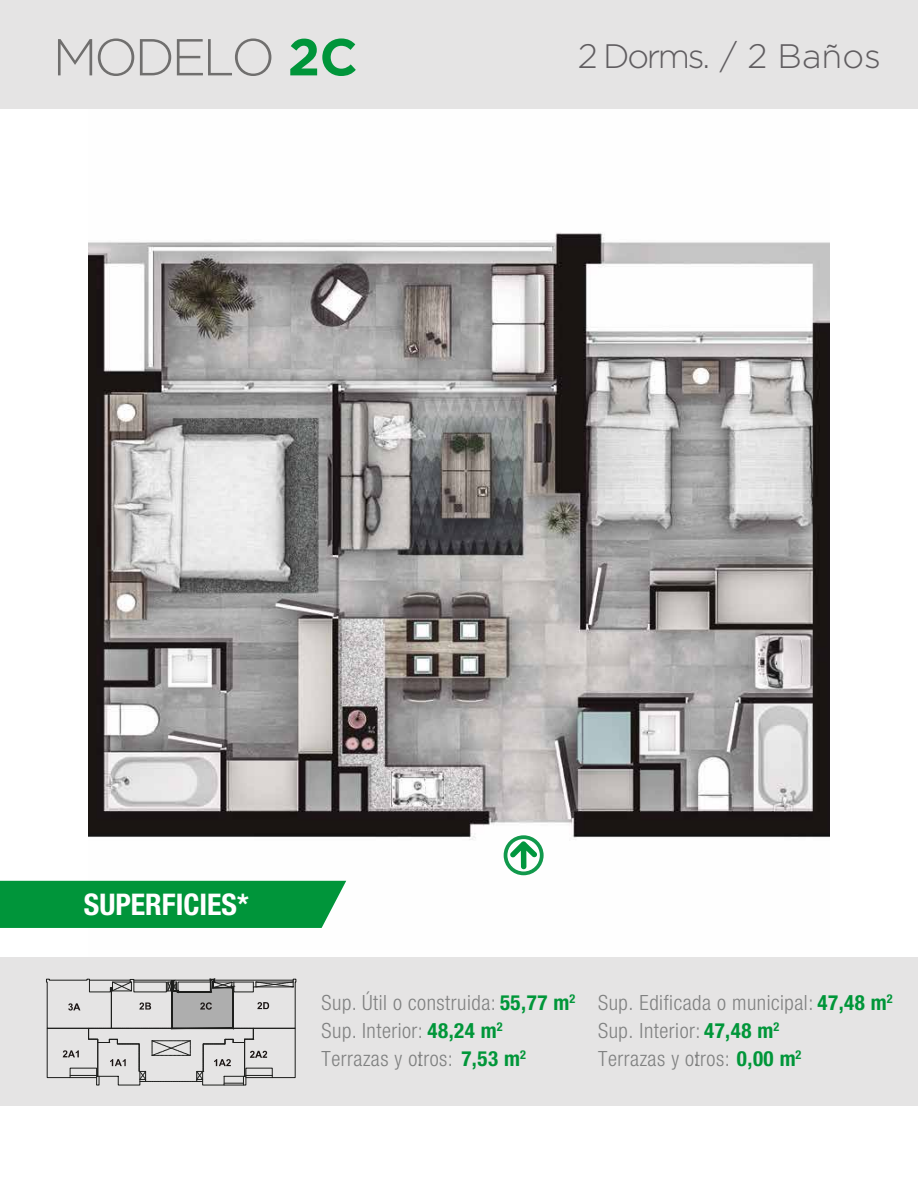
<style>
.page{position:relative;width:918px;height:1188px;background:#fff}
.page>*{position:absolute;margin:0;border:0;box-sizing:border-box;transform-origin:0 0}
.t1{font:300 51.9px "Gotham Pro";color:#706f6e}
.t2{font:300 33.9px "Gotham Pro";color:#605d60}
.t3{font:700 condensed 29.85px "Helvetica Neue";color:#fff}
.t4{font:300 condensed 21px "Helvetica Neue";letter-spacing:.025em;color:#808181}
.t5{font:300 condensed 21px "Helvetica Neue";color:#626260}
.s1{font-weight:700;color:#00953a}
.s2{font-weight:700;color:#009639}
</style>
<div class="page">
<img style="left:89px;top:108px;width:740px;height:773px">
<svg style="left:510px;top:841px;width:27px;height:28px"></svg>
<div style="left:504px;top:835px;width:40px;height:40px;border:4px solid #11994c;border-radius:50%"></div>
<div style="left:0;top:957px;width:918px;height:149px;background:#e5e4e4"></div>
<div style="left:0;top:0;width:918px;height:108px;background:#e5e4e4"></div>
<div style="left:0;top:881px;width:346px;height:47px;background:#00953a"></div>
<svg style="left:46px;top:978px;width:251px;height:108px"></svg>
<h1 class="t1" style="left:53px;top:29px;width:307px">MODELO <span class="s1">2C</span></h1>
<h2 class="t2" style="left:578px;top:38px;width:305px">2 Dorms. / 2 Baños</h2>
<h3 class="t3" style="left:84px;top:886px;width:166px">SUPERFICIES*</h3>
<p class="t4" style="left:322px;top:991px;width:255px">Sup. Útil o construida: <span class="s2">55,77 m</span><sup>2</sup></p>
<p class="t4" style="left:322px;top:1019px;width:183px">Sup. Interior: <span class="s2">48,24 m</span><sup>2</sup></p>
<p class="t5" style="left:417px;top:1047px;width:7px">:</p>
<p class="t4" style="left:322px;top:1047px;width:206px">Terrazas y otros: <span class="s2">7,53 m</span><sup>2</sup></p>
<p class="t4" style="left:598px;top:991px;width:296px">Sup. Edificada o municipal: <span class="s2">47,48 m</span><sup>2</sup></p>
<p class="t4" style="left:598px;top:1019px;width:183px">Sup. Interior:<span class="s2">47,48 m</span><sup>2</sup></p>
<p class="t5" style="left:694px;top:1047px;width:7px">:</p>
<p class="t4" style="left:598px;top:1047px;width:205px">Terrazas y otros: <span class="s2">0,00 m</span><sup>2</sup></p>
</div>
